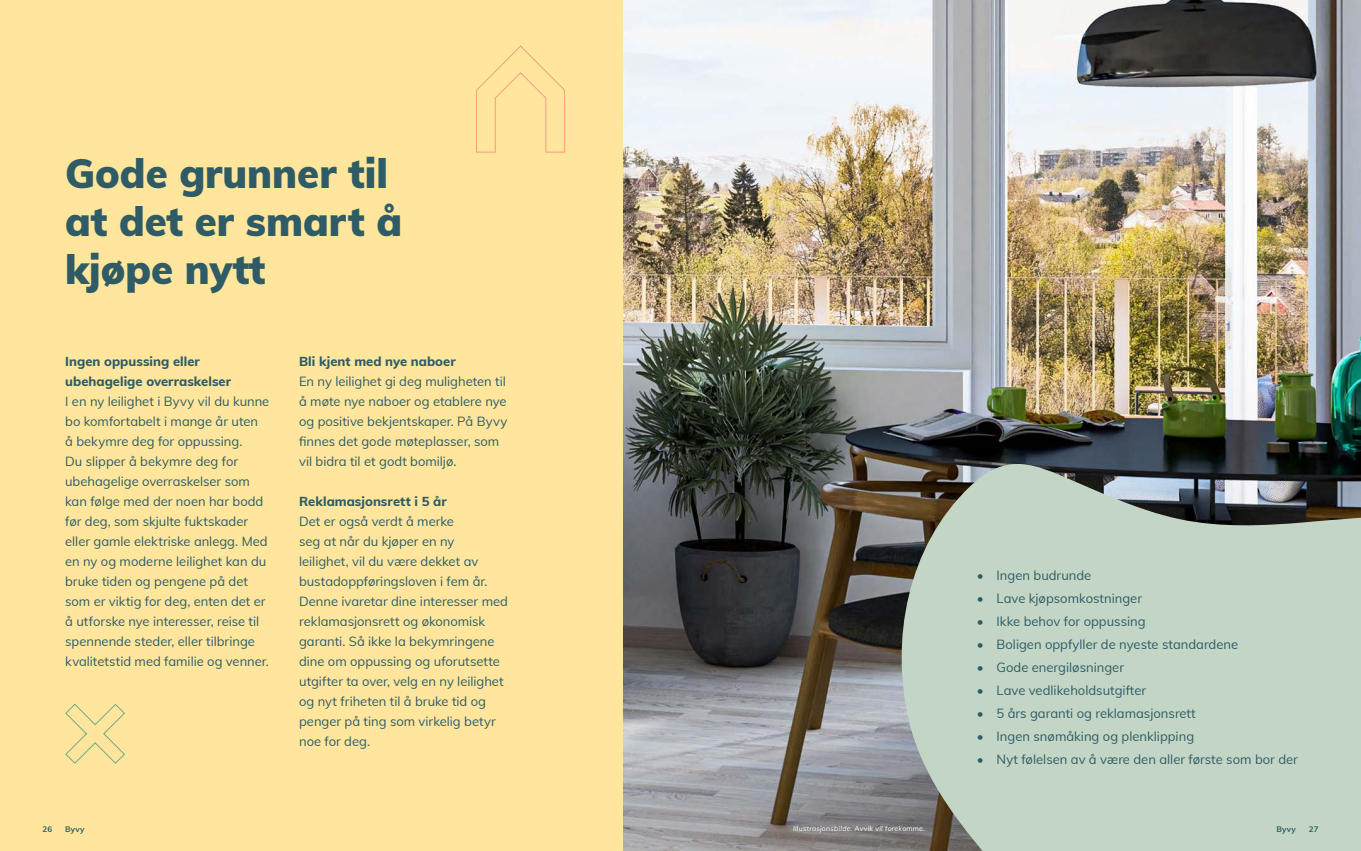
<style>
.page{position:relative;width:1361px;height:851px;background:#fff}
.page>*{position:absolute;margin:0;border:0;box-sizing:border-box;transform-origin:0 0}
.t1{font:900 40px/48px "Muli";color:#2e5b65}
.t2{font:13px/20px "Muli";color:#2e5b65}
.t3{font:800 13px/20px "Muli";color:#2e5b65}
.t4{font:700 8px "Muli";letter-spacing:.03em;color:#2e5b65}
.t5{font:italic 7px "Muli";letter-spacing:.03em;color:#fff}
</style>
<div class="page">
<div style="left:0;top:0;width:1361px;height:850px;background:#ffe69c"></div>
<img style="left:624px;top:0;width:737px;height:850px">
<svg style="left:889px;top:457px;width:472px;height:393px;background:#afbeb1"></svg>
<svg style="left:476px;top:45px;width:90px;height:108px"></svg>
<svg style="left:65px;top:703px;width:60px;height:61px"></svg>
<p class="t1" style="left:65px;top:147px;width:338px">Gode grunner til at det er smart å kjøpe nytt</p>
<p class="t3" style="left:65px;top:351px;width:167px">Ingen oppussing eller ubehagelige overraskelser</p>
<p class="t2" style="left:65px;top:391px;width:206px">I en ny leilighet i Byvy vil du kunne bo komfortabelt i mange år uten<br>å bekymre deg for oppussing.<br>Du slipper å bekymre deg for ubehagelige overraskelser som kan følge med der noen har bodd før deg, som skjulte fuktskader eller gamle elektriske anlegg. Med en ny og moderne leilighet kan du bruke tiden og pengene på det som er viktig for deg, enten det er å utforske nye interesser, reise til spennende steder, eller tilbringe kvalitetstid med familie og venner.</p>
<p class="t3" style="left:299px;top:351px;width:158px">Bli kjent med nye naboer</p>
<p class="t2" style="left:299px;top:371px;width:210px">En ny leilighet gi deg muligheten til å møte nye naboer og etablere nye og positive bekjentskaper. På Byvy finnes det gode møteplasser, som vil bidra til et godt bomiljø.</p>
<p class="t3" style="left:299px;top:491px;width:149px">Reklamasjonsrett i 5 år</p>
<p class="t2" style="left:299px;top:511px;width:210px">Det er også verdt å merke<br>seg at når du kjøper en ny<br>leilighet, vil du være dekket av bustadoppføringsloven i fem år.<br>Denne ivaretar dine interesser med reklamasjonsrett og økonomisk garanti. Så ikke la bekymringene dine om oppussing og uforutsette utgifter ta over, velg en ny leilighet og nyt friheten til å bruke tid og penger på ting som virkelig betyr noe for deg.</p>
<p class="t2" style="left:977px;top:564px;width:116px">• Ingen budrunde</p>
<p class="t2" style="left:977px;top:587px;width:167px">• Lave kjøpsomkostninger</p>
<p class="t2" style="left:977px;top:610px;width:170px">• Ikke behov for oppussing</p>
<p class="t2" style="left:977px;top:633px;width:263px">• Boligen oppfyller de nyeste standardene</p>
<p class="t2" style="left:977px;top:656px;width:149px">• Gode energiløsninger</p>
<p class="t2" style="left:977px;top:679px;width:171px">• Lave vedlikeholdsutgifter</p>
<p class="t2" style="left:977px;top:702px;width:220px">• 5 års garanti og reklamasjonsrett</p>
<p class="t2" style="left:977px;top:725px;width:219px">• Ingen snømåking og plenklipping</p>
<p class="t2" style="left:977px;top:748px;width:323px">• Nyt følelsen av å være den aller første som bor der</p>
<p class="t4" style="left:43px;top:823px;width:11px">26</p>
<p class="t4" style="left:65px;top:823px;width:21px">Byvy</p>
<p class="t5" style="left:793px;top:823px;width:133px">Illustrasjonsbilde. Avvik vil forekomme.</p>
<p class="t4" style="left:1276px;top:823px;width:21px">Byvy</p>
<p class="t4" style="left:1309px;top:823px;width:11px">27</p>
</div>
